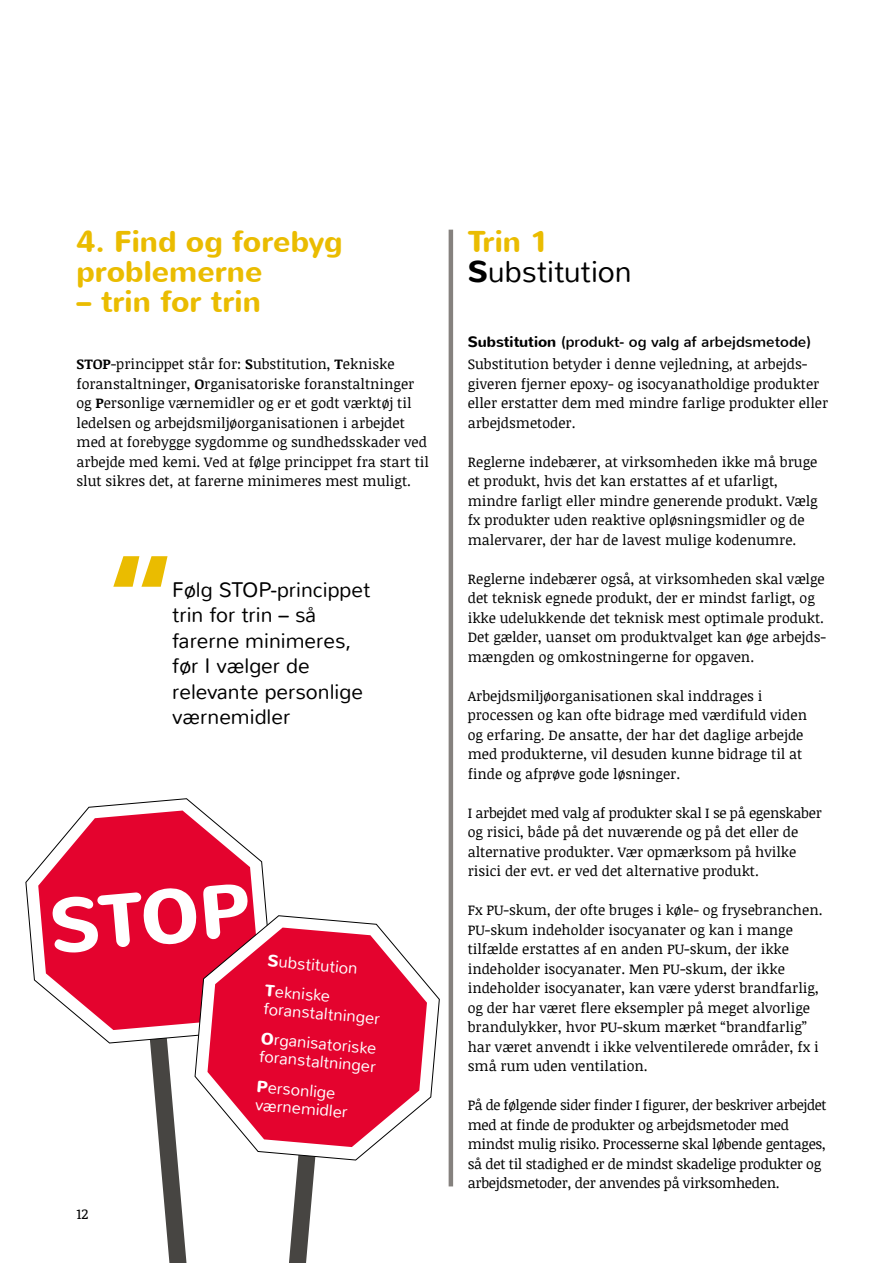
<style>
.page{position:relative;width:893px;height:1263px;background:#fff}
.page>*{position:absolute;margin:0;border:0;box-sizing:border-box;transform-origin:0 0}
.t1{font:700 120px "Nunito";color:#eabc00}
.t2{font:700 75px "Nunito";color:#fff}
.t3{font:700 30px/30px "Nunito";color:#eabc00}
.t4{font:300 30px/30px "Nunito";color:#000}
.t5{font:300 21px/25.5px "Nunito";color:#000}
.t6{font:300 16.5px/30px "Nunito";color:#fff}
.t7{font:15px "Nunito";color:#000}
.t8{font:14.25px/19.5px "Noticia Text";color:#000}
.t9{font:14.25px/19.5px "Noticia Text";letter-spacing:-.02em;color:#000}
.s1{font-weight:700}
.s2{font-weight:700;color:#eabc00}
</style>
<div class="page">
<hr style="left:449px;top:230px;width:4px;height:956px;background:#85817e">
<svg style="left:150px;top:1044px;width:36px;height:219px"></svg>
<svg style="left:25px;top:798px;width:242px;height:246px"></svg>
<svg style="left:38px;top:810px;width:220px;height:220px;fill:#e4032e"></svg>
<svg style="left:289px;top:1161px;width:26px;height:102px"></svg>
<svg style="left:194px;top:915px;width:246px;height:246px"></svg>
<svg style="left:207px;top:927px;width:220px;height:220px;fill:#e4032e"></svg>
<h3 class="t3" style="left:77px;top:227px;width:268px">4. Find og forebyg problemerne</h3>
<h3 class="t3" style="left:77px;top:287px;width:186px">– trin for trin</h3>
<p class="t8" style="left:77px;top:354px;width:354px"><span class="s1">STOP</span>-princippet står for: <span class="s1">S</span>ubstitution, <span class="s1">T</span>ekniske foranstaltninger, <span class="s1">O</span>rganisatoriske foranstaltninger og <span class="s1">P</span>ersonlige værnemidler og er et godt værktøj til ledelsen og arbejdsmiljøorganisationen i arbejdet med at forebygge sygdomme og sundhedsskader ved arbejde med kemi. Ved at følge princippet fra start til slut sikres det, at farerne minimeres mest muligt.</p>
<h1 class="t1" style="left:106px;top:520px;width:70px">“</h1>
<h3 class="t5" style="left:172px;top:577px;width:200px">Følg STOP-princippet trin for trin – så farerne minimeres, før I vælger de relevante personlige værnemidler</h3>
<h2 class="t2" style="left:45px;top:878px;width:203px;rotate:-5deg">STOP</h2>
<p class="t6" style="left:269px;top:946px;width:92px;rotate:5deg"><span class="s1">S</span>ubstitution<br><span class="s1">T</span>ekniske</p>
<p class="t6" style="left:265px;top:994px;width:118px;rotate:5deg">foranstaltninger<br><span class="s1">O</span>rganisatoriske</p>
<p class="t6" style="left:261px;top:1041px;width:118px;rotate:5deg">foranstaltninger<br><span class="s1">P</span>ersonlige</p>
<p class="t6" style="left:256px;top:1089px;width:94px;rotate:5deg">værnemidler</p>
<p class="t8" style="left:77px;top:1203px;width:13px">12</p>
<h3 class="t4" style="left:468px;top:227px;width:166px"><span class="s2">Trin 1<br></span><span class="s1">S</span>ubstitution</h3>
<p class="t7" style="left:468px;top:332px;width:345px"><span class="s1">Substitution</span> (produkt- og valg af arbejdsmetode)</p>
<p class="t8" style="left:468px;top:354px;width:362px">Substitution betyder i denne vejledning, at arbejds&shy;giveren fjerner epoxy- og isocyanatholdige produkter eller erstatter dem med mindre farlige produkter eller arbejdsmetoder.</p>
<p class="t8" style="left:468px;top:451px;width:352px">Reglerne indebærer, at virksomheden ikke må bruge et produkt, hvis det kan erstattes af et ufarligt, mindre farligt eller mindre generende produkt. Vælg fx produkter uden reaktive opløsningsmidler og de malervarer, der har de lavest mulige kodenumre.</p>
<p class="t8" style="left:468px;top:568px;width:360px">Reglerne indebærer også, at virksomheden skal vælge det teknisk egnede produkt, der er mindst farligt, og ikke udelukkende det teknisk mest optimale produkt.<br>Det gælder, uanset om produktvalget kan øge arbejds&shy;mængden og omkostningerne for opgaven.</p>
<p class="t8" style="left:468px;top:685px;width:341px">Arbejdsmiljøorganisationen skal inddrages i processen og kan ofte bidrage med værdifuld viden og erfaring. De ansatte, der har det daglige arbejde med produkterne, vil desuden kunne bidrage til at finde og afprøve gode løsninger.</p>
<p class="t8" style="left:468px;top:802px;width:356px">I arbejdet med valg af produkter skal I se på egenskaber og risici, både på det nuværende og på det eller de alternative produkter. Vær opmærksom på hvilke risici der evt. er ved det alternative produkt.</p>
<p class="t8" style="left:468px;top:900px;width:356px">Fx PU-skum, der ofte bruges i køle- og frysebranchen.<br>PU-skum indeholder isocyanater og kan i mange tilfælde erstattes af en anden PU-skum, der ikke indeholder isocyanater. Men PU-skum, der ikke indeholder isocyanater, kan være yderst brandfarlig, og der har været flere eksempler på meget alvorlige brandulykker, hvor PU-skum mærket “brandfarlig” har været anvendt i ikke velventilerede områder, fx i små rum uden ventilation.</p>
<p class="t9" style="left:468px;top:1095px;width:360px">På de følgende sider finder I figurer, der beskriver arbejdet med at finde de produkter og arbejdsmetoder med mindst mulig risiko. Processerne skal løbende gentages, så det til stadighed er de mindst skadelige produkter og arbejdsmetoder, der anvendes på virksomheden.</p>
</div>
